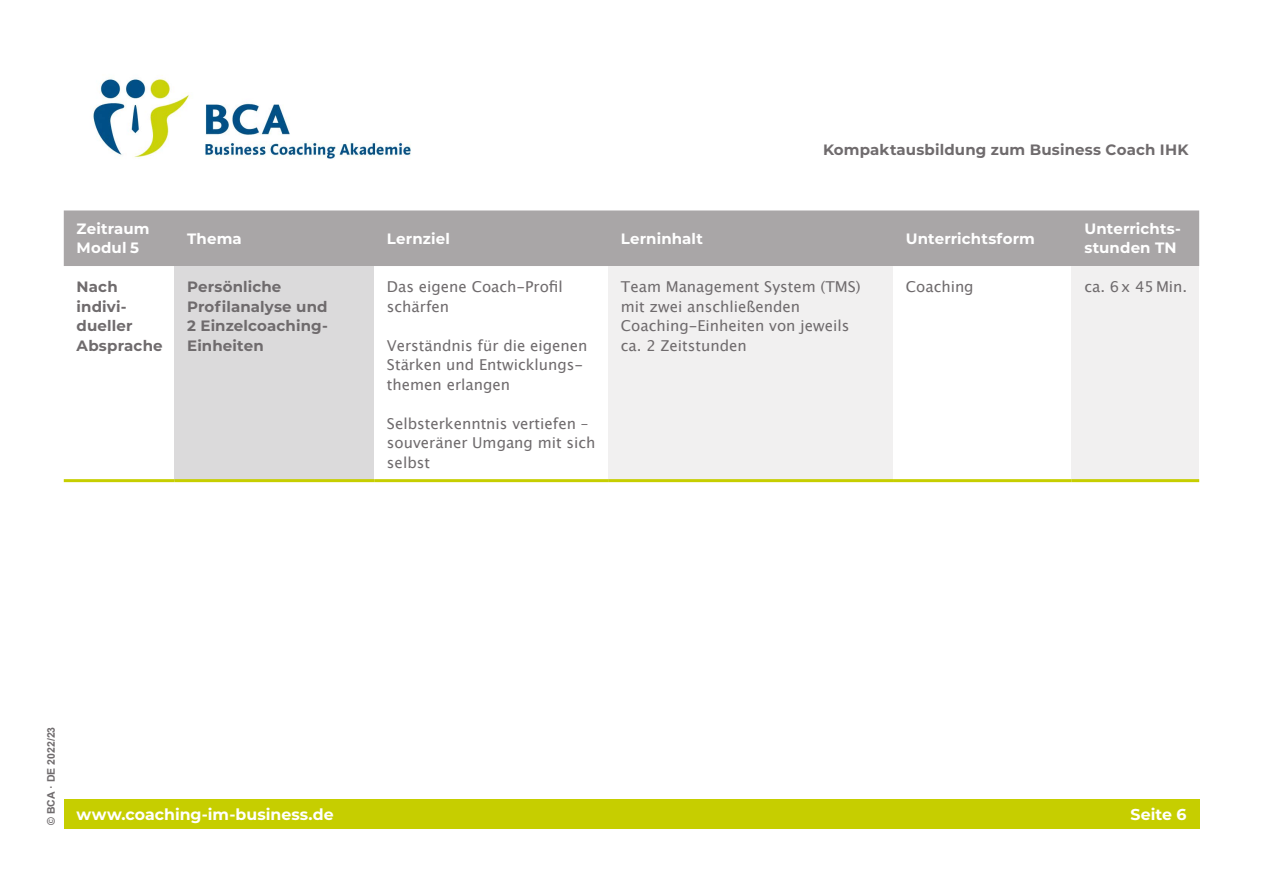
<style>
.page{position:relative;width:1263px;height:893px;background:#fff}
.page>*{position:absolute;margin:0;border:0;box-sizing:border-box;transform-origin:0 0}
.t1{font:700 15.75px "Montserrat";color:#fff}
.t2{font:15px/19.5px "Lucida Grande";color:#6f6b6d}
.t3{font:700 15px/19.5px "Montserrat";letter-spacing:.01em;color:#6f6b6d}
.t4{font:700 15px/19.5px "Montserrat";letter-spacing:.01em;color:#fff}
.t5{font:700 10.5px "Arial";color:#6f6b6d}
</style>
<div class="page">
<img style="left:93px;top:78px;width:318px;height:81px">
<div style="left:64px;top:799px;width:1135px;height:30px;background:#c6ce00"></div>
<div style="left:64px;top:210px;width:1135px;height:56px;background:#a9a6a7"></div>
<div style="left:174px;top:266px;width:200px;height:215px;background:#dbdadb"></div>
<div style="left:608px;top:266px;width:285px;height:215px;background:#f1f0f0"></div>
<div style="left:1071px;top:266px;width:128px;height:215px;background:#f1f0f0"></div>
<hr style="left:64px;top:479px;width:110px;height:3px;background:#c6ce00">
<hr style="left:174px;top:479px;width:200px;height:3px;background:#c6ce00">
<hr style="left:374px;top:479px;width:234px;height:3px;background:#c6ce00">
<hr style="left:608px;top:479px;width:285px;height:3px;background:#c6ce00">
<hr style="left:893px;top:479px;width:178px;height:3px;background:#c6ce00">
<hr style="left:1071px;top:479px;width:128px;height:3px;background:#c6ce00">
<div style="left:130px;top:238px;width:19px;height:15px;background:#a9a6a7"></div>
<p class="t3" style="left:823px;top:139px;width:367px">Kompaktausbildung zum Business Coach IHK</p>
<p class="t4" style="left:77px;top:218px;width:75px">Zeitraum<br>Modul 5</p>
<p class="t4" style="left:187px;top:228px;width:56px">Thema</p>
<p class="t4" style="left:387px;top:228px;width:64px">Lernziel</p>
<p class="t4" style="left:621px;top:228px;width:84px">Lerninhalt</p>
<p class="t4" style="left:906px;top:228px;width:131px">Unterrichtsform</p>
<p class="t4" style="left:1084px;top:218px;width:97px">Unterrichts&shy;stunden TN</p>
<p class="t3" style="left:77px;top:276px;width:88px">Nach indivi&shy;dueller<br>Absprache</p>
<p class="t3" style="left:187px;top:276px;width:142px">Persönliche<br>Profilanalyse und<br>2 Einzelcoaching-<br>Einheiten</p>
<p class="t2" style="left:387px;top:277px;width:177px">Das eigene Coach-Profil schärfen</p>
<p class="t2" style="left:621px;top:277px;width:241px">Team Management System (TMS) mit zwei anschließenden<br>Coaching-Einheiten von jeweils ca. 2 Zeitstunden</p>
<p class="t2" style="left:906px;top:277px;width:69px">Coaching</p>
<p class="t2" style="left:1084px;top:277px;width:104px">ca. 6x 45Min.</p>
<p class="t2" style="left:387px;top:336px;width:202px">Verständnis für die eigenen<br>Stärken und Entwicklungs&shy;themen erlangen</p>
<p class="t2" style="left:387px;top:414px;width:210px">Selbsterkenntnis vertiefen – souveräner Umgang mit sich selbst</p>
<p class="t5" style="left:44px;top:825px;width:100px;rotate:-90deg">© BCA · DE 2022/23</p>
<p class="t1" style="left:77px;top:803px;width:259px">www.coaching-im-business.de</p>
<p class="t1" style="left:1130px;top:803px;width:58px">Seite 6</p>
</div>
